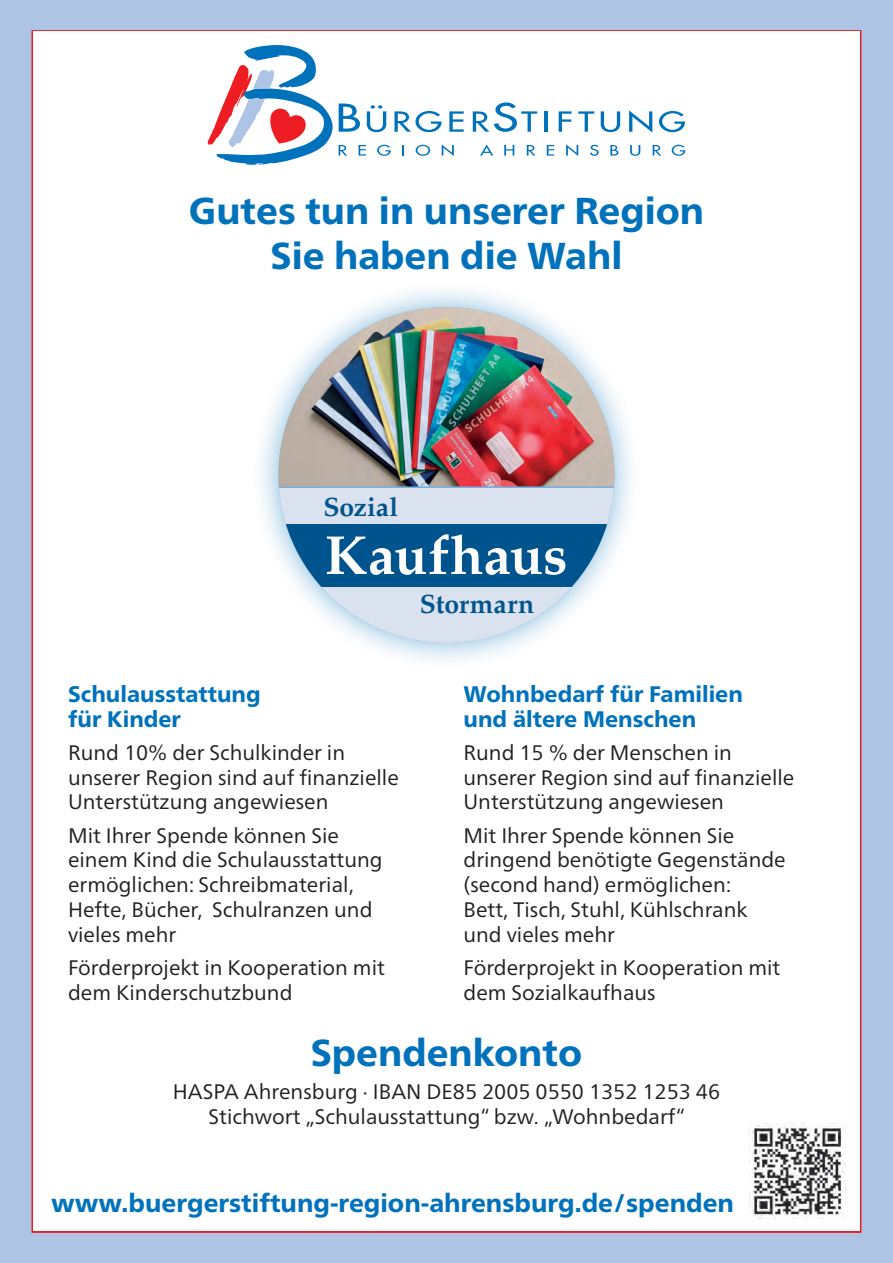
<style>
.page{position:relative;width:893px;height:1263px;background:#adc4e5}
.page>*{position:absolute;margin:0;border:0;box-sizing:border-box;transform-origin:0 0}
.t1{font:700 55.05px "Palatino";color:#fff}
.t2{font:800 37.5px/45px "Frutiger Neue LT Pro";color:#0072bc;text-align:center}
.t3{font:700 26.55px "Palatino";letter-spacing:-.005em;color:#00548e}
.t4{font:800 25.5px "Frutiger Neue LT Pro";color:#0072bc}
.t5{font:800 22.5px/24.8px "Frutiger Neue LT Pro";color:#0072bc}
.t6{font:21px/24.8px "Frutiger Neue LT Pro";color:#231f20}
</style>
<div class="page">
<div style="left:33px;top:32px;width:827px;height:1199px;background:#fff"></div>
<svg style="left:339px;top:145px;width:8px;height:11px"></svg>
<svg style="left:359px;top:145px;width:7px;height:11px"></svg>
<svg style="left:377px;top:145px;width:14px;height:11px"></svg>
<svg style="left:402px;top:145px;width:2px;height:11px"></svg>
<svg style="left:416px;top:145px;width:14px;height:11px"></svg>
<svg style="left:442px;top:144px;width:12px;height:12px"></svg>
<svg style="left:480px;top:145px;width:13px;height:11px"></svg>
<svg style="left:504px;top:145px;width:10px;height:11px"></svg>
<svg style="left:527px;top:145px;width:8px;height:11px"></svg>
<svg style="left:547px;top:145px;width:7px;height:11px"></svg>
<svg style="left:566px;top:144px;width:12px;height:12px"></svg>
<svg style="left:590px;top:145px;width:9px;height:11px"></svg>
<svg style="left:610px;top:145px;width:8px;height:11px"></svg>
<svg style="left:630px;top:145px;width:10px;height:11px"></svg>
<svg style="left:653px;top:145px;width:8px;height:11px"></svg>
<svg style="left:672px;top:145px;width:13px;height:11px"></svg>
<svg style="left:367px;top:105px;width:19px;height:27px"></svg>
<svg style="left:394px;top:111px;width:47px;height:21px"></svg>
<svg style="left:449px;top:111px;width:15px;height:21px"></svg>
<hr style="left:545px;top:111px;width:3px;height:21px;background:#0072bc">
<svg style="left:559px;top:111px;width:12px;height:21px"></svg>
<svg style="left:578px;top:111px;width:16px;height:21px"></svg>
<svg style="left:601px;top:111px;width:19px;height:21px"></svg>
<svg style="left:629px;top:110px;width:23px;height:22px"></svg>
<svg style="left:659px;top:111px;width:26px;height:21px"></svg>
<svg style="left:339px;top:104px;width:21px;height:28px"></svg>
<svg style="left:473px;top:102px;width:64px;height:30px"></svg>
<svg style="left:207px;top:45px;width:126px;height:120px"></svg>
<img style="left:750px;top:1123px;width:95px;height:95px">
<div style="left:250px;top:279px;width:392px;height:392px;background:#0072bc;opacity:.5"></div>
<img style="left:279px;top:307px;width:335px;height:179px">
<svg style="left:279px;top:488px;width:335px;height:155px;fill:#dbe2ef"></svg>
<div style="left:279px;top:524px;width:335px;height:62px;background:#00548e"></div>
<h2 class="t2" style="left:189px;top:188px;width:517px">Gutes tun in unserer Region<br>Sie haben die Wahl</h2>
<p class="t3" style="left:323px;top:492px;width:76px">Sozial</p>
<h1 class="t1" style="left:325px;top:523px;width:244px">Kaufhaus</h1>
<p class="t3" style="left:420px;top:589px;width:116px">Stormarn</p>
<p class="t5" style="left:463px;top:681px;width:281px">Wohnbedarf für Familien und ältere Menschen</p>
<p class="t6" style="left:463px;top:740px;width:332px">Rund 15 % der Menschen in unserer Region sind auf finanzielle<br>Unterstützung angewiesen</p>
<p class="t6" style="left:463px;top:823px;width:324px">Mit Ihrer Spende können Sie dringend benötigte Gegenstände (second hand) ermöglichen:<br>Bett, Tisch, Stuhl, Kühlschrank und vieles mehr</p>
<p class="t6" style="left:463px;top:955px;width:318px">Förderprojekt in Kooperation mit dem Sozialkaufhaus</p>
<h2 class="t2" style="left:311px;top:1030px;width:273px">Spendenkonto</h2>
<p class="t6" style="left:173px;top:1079px;width:549px;text-align:center">HASPA Ahrensburg · IBAN DE85 2005 0550 1352 1253 46<br>Stichwort „Schulausstattung“ bzw. „Wohnbedarf“</p>
<p class="t5" style="left:68px;top:681px;width:194px">Schulausstattung für Kinder</p>
<p class="t6" style="left:68px;top:740px;width:332px">Rund 10% der Schulkinder in unserer Region sind auf finanzielle<br>Unterstützung angewiesen</p>
<p class="t6" style="left:68px;top:823px;width:316px">Mit Ihrer Spende können Sie einem Kind die Schulausstattung ermöglichen: Schreibmaterial,<br>Hefte, Bücher, Schulranzen und vieles mehr</p>
<p class="t6" style="left:68px;top:955px;width:318px">Förderprojekt in Kooperation mit dem Kinderschutzbund</p>
<p class="t4" style="left:51px;top:1188px;width:684px">www.buergerstiftung-region-ahrensburg.de/spenden</p>
</div>
